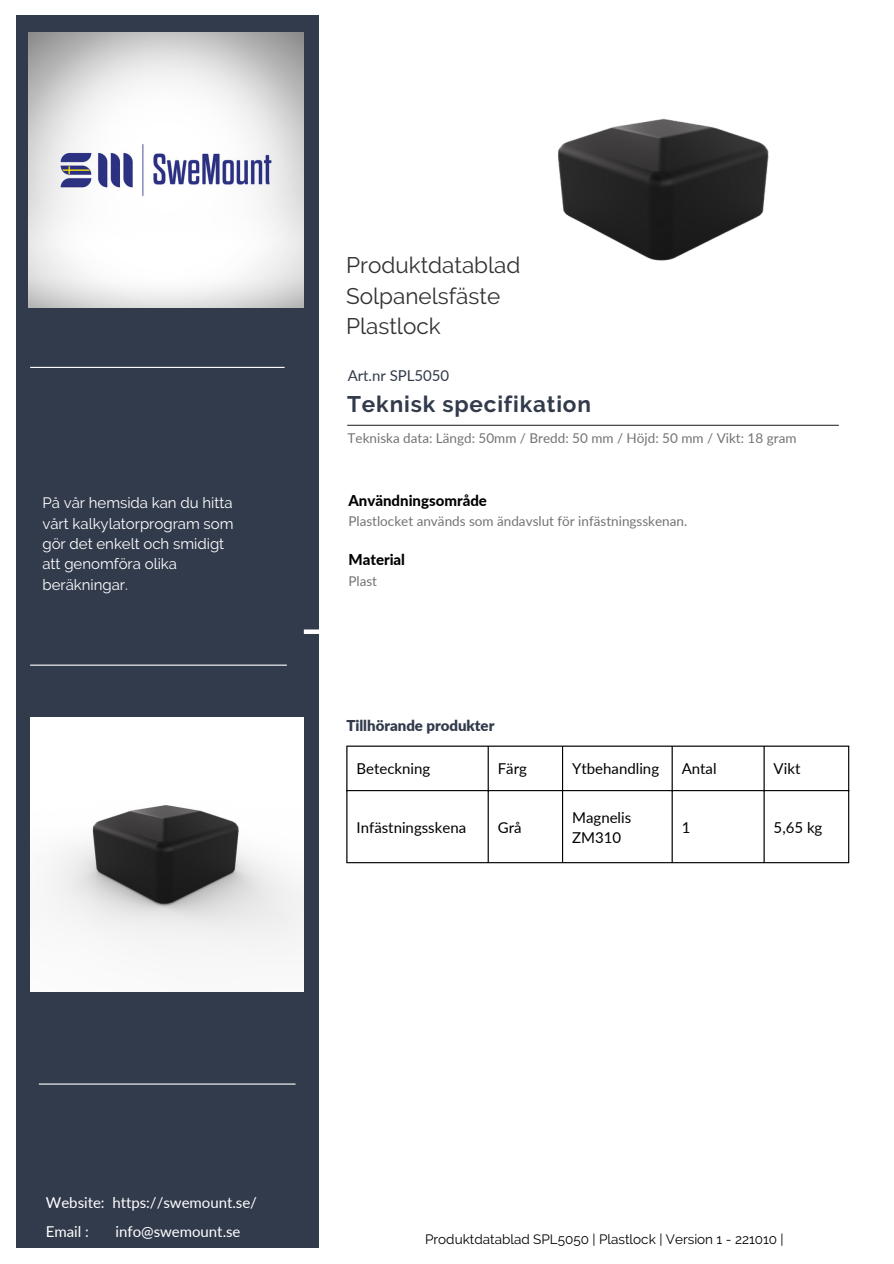
<style>
.page{position:relative;width:894px;height:1264px;background:#fff}
.page>*{position:absolute;margin:0;border:0;box-sizing:border-box;transform-origin:0 0}
.t1{font:22.5px/30.3px "Raleway";color:#333132}
.t2{font:700 22.5px "Raleway";letter-spacing:.035em;color:#323b4c}
.t3{font:15px/20.2px "Raleway";color:#fff}
.t4{font:15px/20.2px "Lato";color:#000}
.t5{font:15px "Lato";color:#fff}
.t6{font:800 15px "Lato";color:#000}
.t7{font:900 15px "Lato";color:#323b4c}
.t8{font:15px "Lato";color:#323b4c}
.t9{font:13.5px "Lato";color:#737373}
.t10{font:13.5px "Raleway";color:#000}
</style>
<div class="page">
<div style="left:16px;top:15px;width:302px;height:1233px;background:#323b4c"></div>
<hr style="left:347px;top:425px;width:491px;height:1px;background:#333132">
<hr style="left:30px;top:367px;width:254px;height:1px;background:#fff">
<hr style="left:30px;top:664px;width:257px;height:1px;background:#fff">
<hr style="left:39px;top:1083px;width:256px;height:1px;background:#fff">
<div style="left:304px;top:629px;width:285px;height:5px;background:#fff"></div>
<img style="left:29px;top:33px;width:274px;height:274px">
<img style="left:558px;top:118px;width:211px;height:143px">
<img style="left:30px;top:717px;width:274px;height:274px">
<hr style="left:346px;top:746px;width:1px;height:116px;background:#000">
<hr style="left:487px;top:746px;width:1px;height:116px;background:#000">
<hr style="left:562px;top:746px;width:1px;height:116px;background:#000">
<hr style="left:671px;top:746px;width:1px;height:116px;background:#000">
<hr style="left:763px;top:746px;width:1px;height:116px;background:#000">
<hr style="left:847px;top:746px;width:2px;height:116px;background:#000">
<hr style="left:346px;top:745px;width:503px;height:1px;background:#000">
<hr style="left:346px;top:790px;width:503px;height:1px;background:#000">
<hr style="left:346px;top:862px;width:503px;height:1px;background:#000">
<p class="t3" style="left:42px;top:493px;width:192px">På vår hemsida kan du hitta vårt kalkylatorprogram som gör det enkelt och smidigt att genomföra olika beräkningar.</p>
<p class="t1" style="left:346px;top:250px;width:176px">Produktdatablad<br>Solpanelsfäste</p>
<p class="t1" style="left:346px;top:311px;width:96px">Plastlock</p>
<p class="t8" style="left:347px;top:366px;width:103px">Art.nr SPL5050</p>
<p class="t2" style="left:347px;top:391px;width:245px">Teknisk specifikation</p>
<p class="t9" style="left:347px;top:429px;width:450px">Tekniska data: Längd: 50mm / Bredd: 50 mm / Höjd: 50 mm / Vikt: 18 gram</p>
<p class="t6" style="left:348px;top:491px;width:140px">Användningsområde</p>
<p class="t9" style="left:348px;top:512px;width:340px">Plastlocket används som ändavslut för infästningsskenan.</p>
<p class="t6" style="left:348px;top:550px;width:58px">Material</p>
<p class="t9" style="left:348px;top:572px;width:30px">Plast</p>
<p class="t7" style="left:346px;top:716px;width:149px">Tillhörande produkter</p>
<p class="t4" style="left:356px;top:757px;width:75px">Beteckning</p>
<p class="t4" style="left:497px;top:757px;width:31px">Färg</p>
<p class="t4" style="left:572px;top:757px;width:88px">Ytbehandling</p>
<p class="t4" style="left:681px;top:757px;width:36px">Antal</p>
<p class="t4" style="left:773px;top:757px;width:28px">Vikt</p>
<p class="t4" style="left:356px;top:816px;width:111px">Infästningsskena</p>
<p class="t4" style="left:497px;top:816px;width:25px">Grå</p>
<p class="t4" style="left:572px;top:806px;width:61px">Magnelis<br>ZM310</p>
<p class="t4" style="left:681px;top:816px;width:10px">1</p>
<p class="t4" style="left:773px;top:816px;width:50px">5,65 kg</p>
<p class="t5" style="left:46px;top:1192px;width:212px">Website: https://swemount.se/</p>
<p class="t5" style="left:46px;top:1222px;width:44px">Email :</p>
<p class="t5" style="left:115px;top:1222px;width:126px">info@swemount.se</p>
<p class="t10" style="left:425px;top:1231px;width:360px">Produktdatablad SPL5050 | Plastlock | Version 1 - 221010 |</p>
</div>
